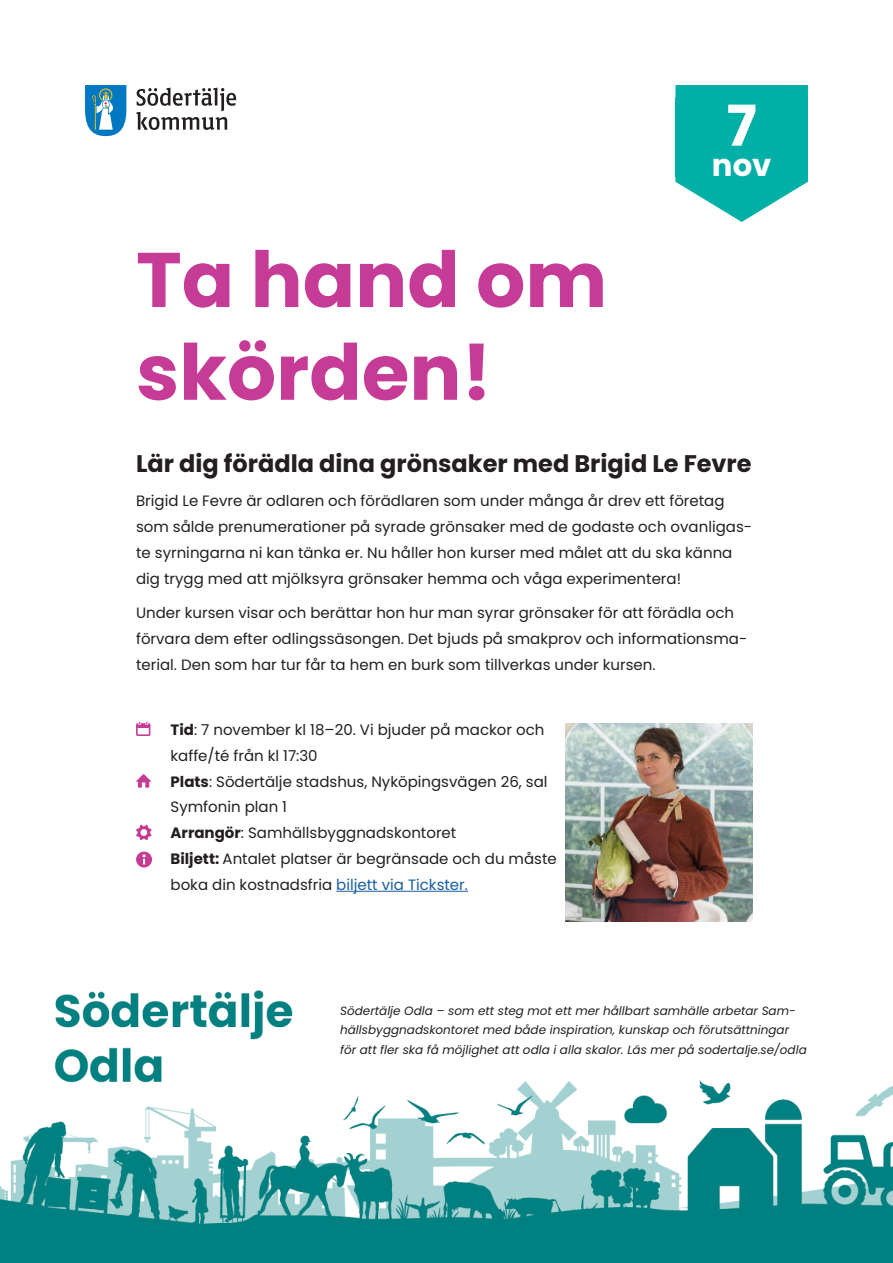
<style>
.page{position:relative;width:893px;height:1263px;background:#fff}
.page>*{position:absolute;margin:0;border:0;box-sizing:border-box;transform-origin:0 0}
.t1{font:700 77.25px/92.7px "Poppins Latin";color:#c53b96}
.t2{font:700 56.4px "Poppins Latin";color:#fff}
.t3{font:700 30.75px "Poppins Latin";color:#fff}
.t4{font:700 24px "Poppins Latin";color:#231f20}
.t5{font:15px/25.8px "Poppins Latin";color:#231f20}
.t6{font:italic 12px/19.5px "Poppins Latin";color:#231f20}
.s1{font-weight:700}
.s2{color:#175d9e}
</style>
<div class="page">
<img style="left:566px;top:724px;width:187px;height:198px">
<svg style="left:136px;top:88px;width:100px;height:42px"></svg>
<svg style="left:85px;top:85px;width:41px;height:51px"></svg>
<svg style="left:675px;top:85px;width:133px;height:137px"></svg>
<div style="left:675px;top:98px;width:133px;height:78px;background:#00afa5"></div>
<hr style="left:336px;top:891px;width:132px;height:1px;background:#175d9e">
<svg style="left:136px;top:722px;width:14px;height:14px"></svg>
<svg style="left:136px;top:774px;width:15px;height:14px"></svg>
<svg style="left:136px;top:825px;width:16px;height:15px"></svg>
<img style="left:0;top:990px;width:893px;height:273px">
<svg style="left:136px;top:851px;width:16px;height:16px"></svg>
<p class="t1" style="left:136px;top:234px;width:473px">Ta hand om skörden!</p>
<p class="t2" style="left:727px;top:89px;width:32px">7</p>
<p class="t3" style="left:712px;top:145px;width:61px">nov</p>
<p class="t4" style="left:136px;top:448px;width:617px">Lär dig förädla dina grönsaker med Brigid Le Fevre</p>
<p class="t5" style="left:136px;top:488px;width:617px">Brigid Le Fevre är odlaren och förädlaren som under många år drev ett företag som sålde prenumerationer på syrade grönsaker med de godaste och ovanligas&shy;te syrningarna ni kan tänka er. Nu håller hon kurser med målet att du ska känna dig trygg med att mjölksyra grönsaker hemma och våga experimentera!</p>
<p class="t5" style="left:136px;top:600px;width:613px">Under kursen visar och berättar hon hur man syrar grönsaker för att förädla och förvara dem efter odlingssäsongen. Det bjuds på smakprov och informationsma&shy;terial. Den som har tur får ta hem en burk som tillverkas under kursen.</p>
<p class="t5" style="left:171px;top:717px;width:375px"><span class="s1">Tid</span>: 7 november kl 18–20. Vi bjuder på mackor och kaffe/té från kl 17:30</p>
<p class="t5" style="left:171px;top:768px;width:378px"><span class="s1">Plats</span>: Södertälje stadshus, Nyköpingsvägen 26, sal<br>Symfonin plan 1</p>
<p class="t5" style="left:171px;top:820px;width:287px"><span class="s1">Arrangör</span>: Samhällsbyggnadskontoret</p>
<p class="t5" style="left:171px;top:846px;width:388px"><span class="s1">Biljett:</span> Antalet platser är begränsade och du måste boka din kostnadsfria <span class="s2">biljett via Tickster.</span></p>
<p class="t6" style="left:340px;top:1001px;width:468px">Södertälje Odla – som ett steg mot ett mer hållbart samhälle arbetar Sam&shy;hällsbyggnadskontoret med både inspiration, kunskap och förutsättningar för att fler ska få möjlighet att odla i alla skalor. Läs mer på sodertalje.se/odla</p>
</div>
